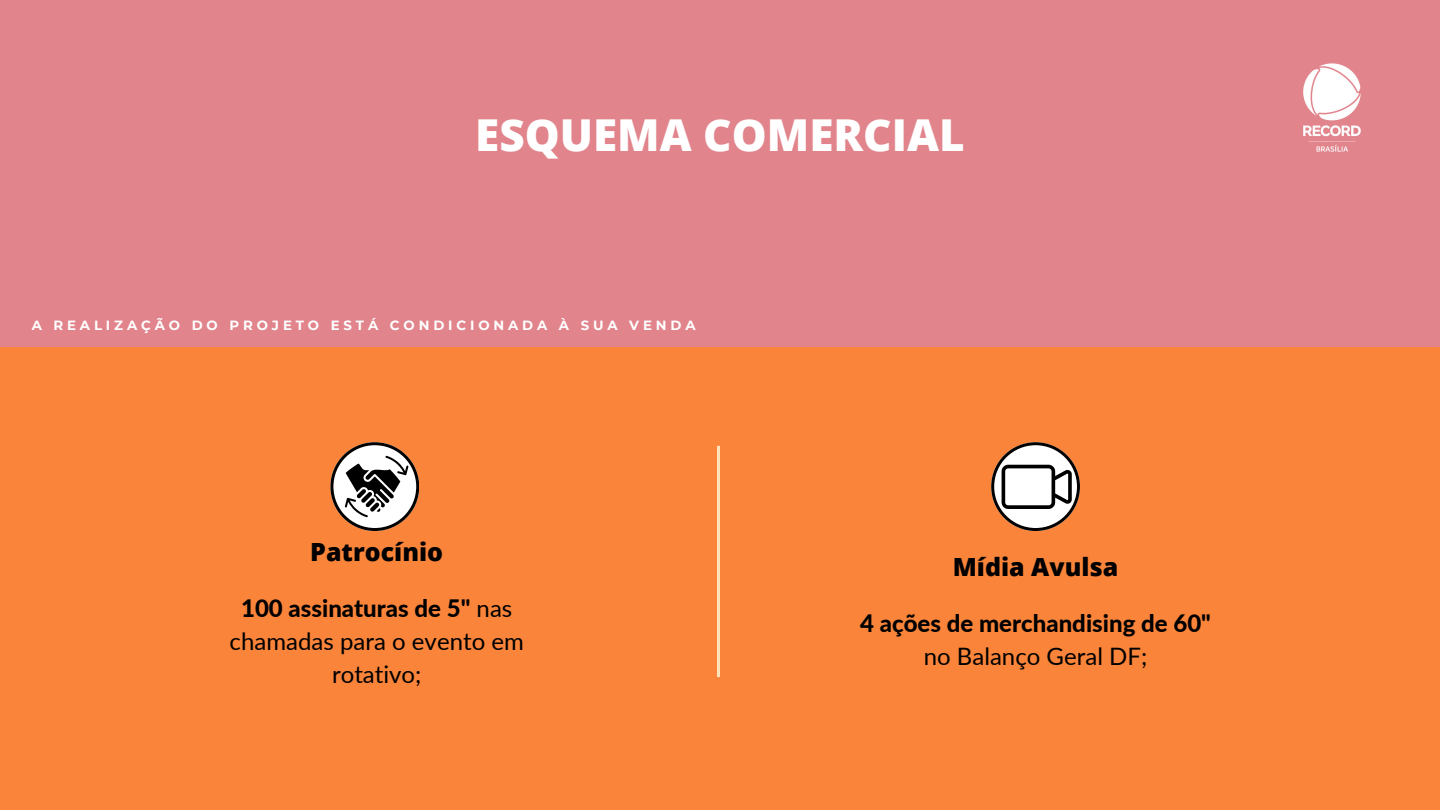
<style>
.page{position:relative;width:1440px;height:810px;background:#fa843a}
.page>*{position:absolute;margin:0;border:0;box-sizing:border-box;transform-origin:0 0}
.t1{font:800 44px "Open Sans";color:#fff}
.t2{font:800 25px "Open Sans";color:#000}
.t3{font:24px/33px "Lato";color:#000;text-align:center}
.t4{font:800 24px/33px "Lato";color:#000;text-align:center}
.t5{font:700 13.3px "Montserrat";letter-spacing:.29em;color:#fff}
.s1{font-weight:800}
.s2{font-weight:400}
</style>
<div class="page">
<div style="left:0;top:0;width:1440px;height:346px;background:#e1848c"></div>
<hr style="left:717px;top:446px;width:3px;height:231px;background:#ffe3ba">
<svg style="left:330px;top:442px;width:89px;height:89px"></svg>
<img style="left:1303px;top:63px;width:58px;height:89px">
<svg style="left:991px;top:442px;width:89px;height:89px"></svg>
<h1 class="t1" style="left:475px;top:104px;width:491px">ESQUEMA COMERCIAL</h1>
<p class="t5" style="left:32px;top:317px;width:666px">A REALIZAÇÃO DO PROJETO ESTÁ CONDICIONADA À SUA VENDA</p>
<p class="t2" style="left:310px;top:534px;width:134px">Patrocínio</p>
<p class="t3" style="left:230px;top:591px;width:296px"><span class="s1">100 assinaturas de 5"</span> nas chamadas para o evento em rotativo;</p>
<h2 class="t2" style="left:953px;top:550px;width:167px">Mídia Avulsa</h2>
<p class="t4" style="left:860px;top:607px;width:352px">4 ações de merchandising de 60" <span class="s2">no Balanço Geral DF;</span></p>
</div>
